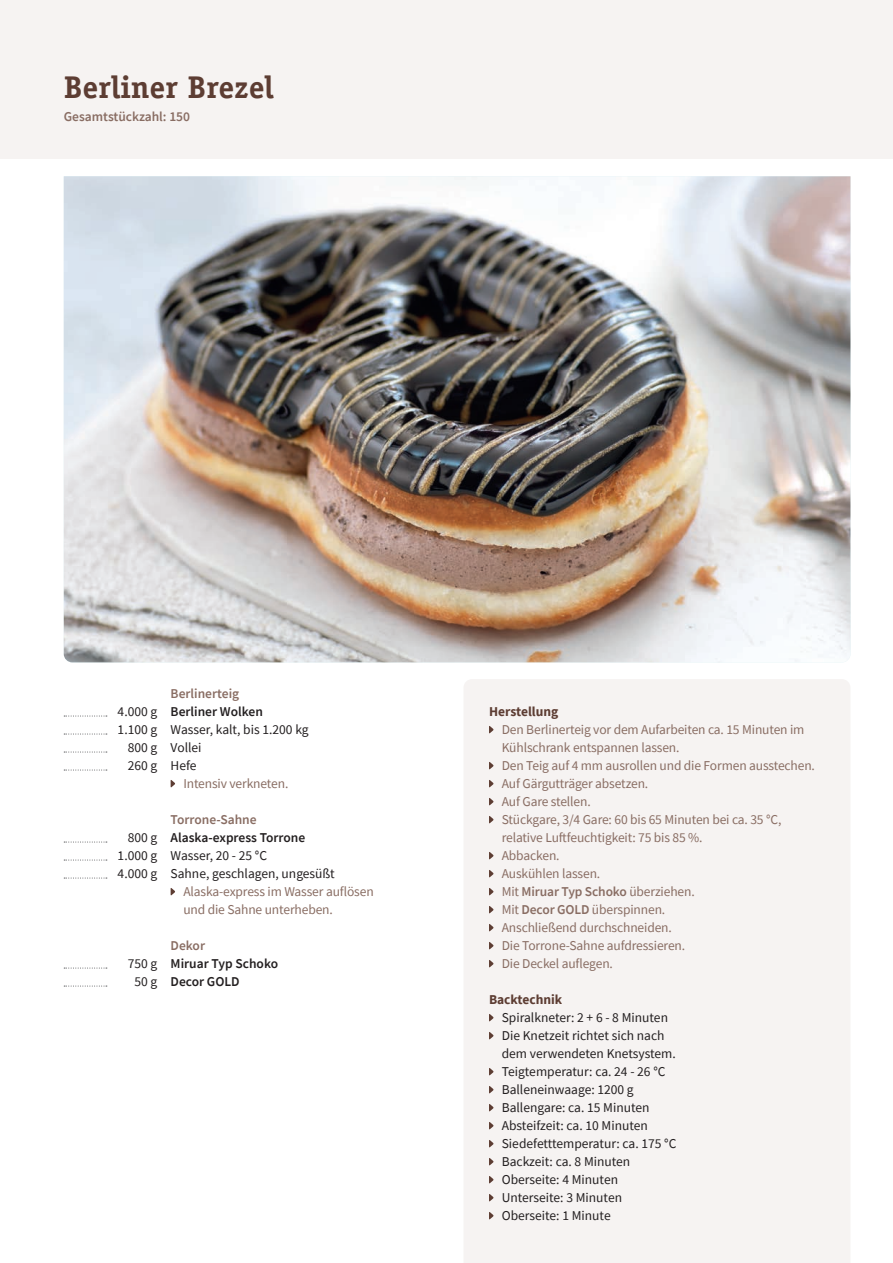
<style>
.page{position:relative;width:893px;height:1263px;background:#fff}
.page>*{position:absolute;margin:0;border:0;box-sizing:border-box;transform-origin:0 0}
.t1{font:700 31.5px "Officina Serif";color:#5d3d33}
.t2{font:13.5px/18px "Source Sans Pro";letter-spacing:-.01em;color:#896d63}
.t3{font:13.5px/18px "Source Sans Pro";color:#231f20}
.t4{font:600 13.5px/18px "Source Sans Pro";color:#231f20}
.t5{font:600 13.5px "Source Sans Pro";color:#896d63}
.t6{font:700 13.5px "Source Sans Pro";color:#5d3d33}
.s1{font-weight:600}
</style>
<div class="page">
<div style="left:0;top:0;width:893px;height:158px;background:#f6f3f2"></div>
<div style="left:464px;top:679px;width:386px;height:584px;background:#f6f3f2"></div>
<img style="left:64px;top:176px;width:786px;height:486px">
<svg style="left:489px;top:725px;width:5px;height:9px"></svg>
<svg style="left:489px;top:761px;width:5px;height:9px"></svg>
<svg style="left:489px;top:779px;width:5px;height:9px"></svg>
<svg style="left:489px;top:797px;width:5px;height:9px"></svg>
<svg style="left:489px;top:815px;width:5px;height:9px"></svg>
<svg style="left:489px;top:851px;width:5px;height:9px"></svg>
<svg style="left:489px;top:869px;width:5px;height:9px"></svg>
<svg style="left:489px;top:887px;width:5px;height:9px"></svg>
<svg style="left:489px;top:905px;width:5px;height:9px"></svg>
<svg style="left:489px;top:923px;width:5px;height:9px"></svg>
<svg style="left:489px;top:941px;width:5px;height:9px"></svg>
<svg style="left:489px;top:959px;width:5px;height:9px"></svg>
<svg style="left:489px;top:1013px;width:5px;height:9px"></svg>
<svg style="left:489px;top:1031px;width:5px;height:9px"></svg>
<svg style="left:489px;top:1067px;width:5px;height:9px"></svg>
<svg style="left:489px;top:1085px;width:5px;height:9px"></svg>
<svg style="left:489px;top:1103px;width:5px;height:9px"></svg>
<svg style="left:489px;top:1121px;width:5px;height:9px"></svg>
<svg style="left:489px;top:1139px;width:5px;height:9px"></svg>
<svg style="left:489px;top:1157px;width:5px;height:9px"></svg>
<svg style="left:489px;top:1175px;width:5px;height:9px"></svg>
<svg style="left:489px;top:1193px;width:5px;height:9px"></svg>
<svg style="left:489px;top:1211px;width:5px;height:9px"></svg>
<svg style="left:171px;top:780px;width:4px;height:8px"></svg>
<svg style="left:171px;top:888px;width:4px;height:8px"></svg>
<svg style="left:64px;top:716px;width:43px;height:1px"></svg>
<svg style="left:64px;top:734px;width:43px;height:1px"></svg>
<svg style="left:64px;top:752px;width:43px;height:1px"></svg>
<svg style="left:64px;top:770px;width:43px;height:1px"></svg>
<svg style="left:64px;top:842px;width:43px;height:1px"></svg>
<svg style="left:64px;top:860px;width:43px;height:1px"></svg>
<svg style="left:64px;top:878px;width:43px;height:1px"></svg>
<svg style="left:64px;top:968px;width:43px;height:1px"></svg>
<svg style="left:64px;top:986px;width:43px;height:1px"></svg>
<h1 class="t1" style="left:64px;top:68px;width:211px">Berliner Brezel</h1>
<p class="t5" style="left:64px;top:107px;width:128px">Gesamtstückzahl: 150</p>
<p class="t3" style="left:118px;top:703px;width:41px;text-align:right">4.000 g<br>1.100 g<br>800 g<br>260 g</p>
<p class="t3" style="left:118px;top:829px;width:41px;text-align:justify;text-indent:10px">800 g 1.000 g 4.000 g</p>
<p class="t3" style="left:128px;top:955px;width:31px;text-align:center">750 g<br>50 g</p>
<p class="t5" style="left:171px;top:685px;width:70px">Berlinerteig</p>
<p class="t4" style="left:171px;top:703px;width:94px">Berliner Wolken</p>
<p class="t3" style="left:171px;top:721px;width:140px">Wasser, kalt, bis 1.200 kg<br>Vollei<br>Hefe</p>
<p class="t2" style="left:183px;top:775px;width:107px">Intensiv verkneten.</p>
<p class="t5" style="left:171px;top:811px;width:88px">Torrone-Sahne</p>
<p class="t4" style="left:171px;top:829px;width:136px">Alaska-express Torrone</p>
<p class="t3" style="left:171px;top:847px;width:166px">Wasser, 20 - 25 °C<br>Sahne, geschlagen, ungesüßt</p>
<p class="t2" style="left:183px;top:883px;width:192px">Alaska-express im Wasser auflösen und die Sahne unterheben.</p>
<p class="t5" style="left:171px;top:937px;width:36px">Dekor</p>
<p class="t4" style="left:171px;top:955px;width:109px">Miruar Typ Schoko<br>Decor GOLD</p>
<p class="t6" style="left:489px;top:703px;width:71px">Herstellung</p>
<p class="t2" style="left:502px;top:721px;width:315px">Den Berlinerteig vor dem Aufarbeiten ca. 15 Minuten im<br>Kühlschrank entspannen lassen.<br>Den Teig auf 4 mm ausrollen und die Formen ausstechen.<br>Auf Gärgutträger absetzen.<br>Auf Gare stellen.<br>Stückgare, 3/4 Gare: 60 bis 65 Minuten bei ca. 35 °C, relative Luftfeuchtigkeit: 75 bis 85 %.<br>Abbacken.<br>Auskühlen lassen.<br>Mit <span class="s1">Miruar Typ Schoko</span> überziehen.<br>Mit <span class="s1">Decor GOLD</span> überspinnen.<br>Anschließend durchschneiden.<br>Die Torrone-Sahne aufdressieren.<br>Die Deckel auflegen.</p>
<p class="t6" style="left:489px;top:991px;width:75px">Backtechnik</p>
<p class="t3" style="left:502px;top:1009px;width:176px">Spiralkneter: 2 + 6 - 8 Minuten<br>Die Knetzeit richtet sich nach dem verwendeten Knetsystem.<br>Teigtemperatur: ca. 24 - 26 °C<br>Balleneinwaage: 1200 g<br>Ballengare: ca. 15 Minuten<br>Absteifzeit: ca. 10 Minuten<br>Siedefetttemperatur: ca. 175 °C<br>Backzeit: ca. 8 Minuten<br>Oberseite: 4 Minuten<br>Unterseite: 3 Minuten<br>Oberseite: 1 Minute</p>
</div>
